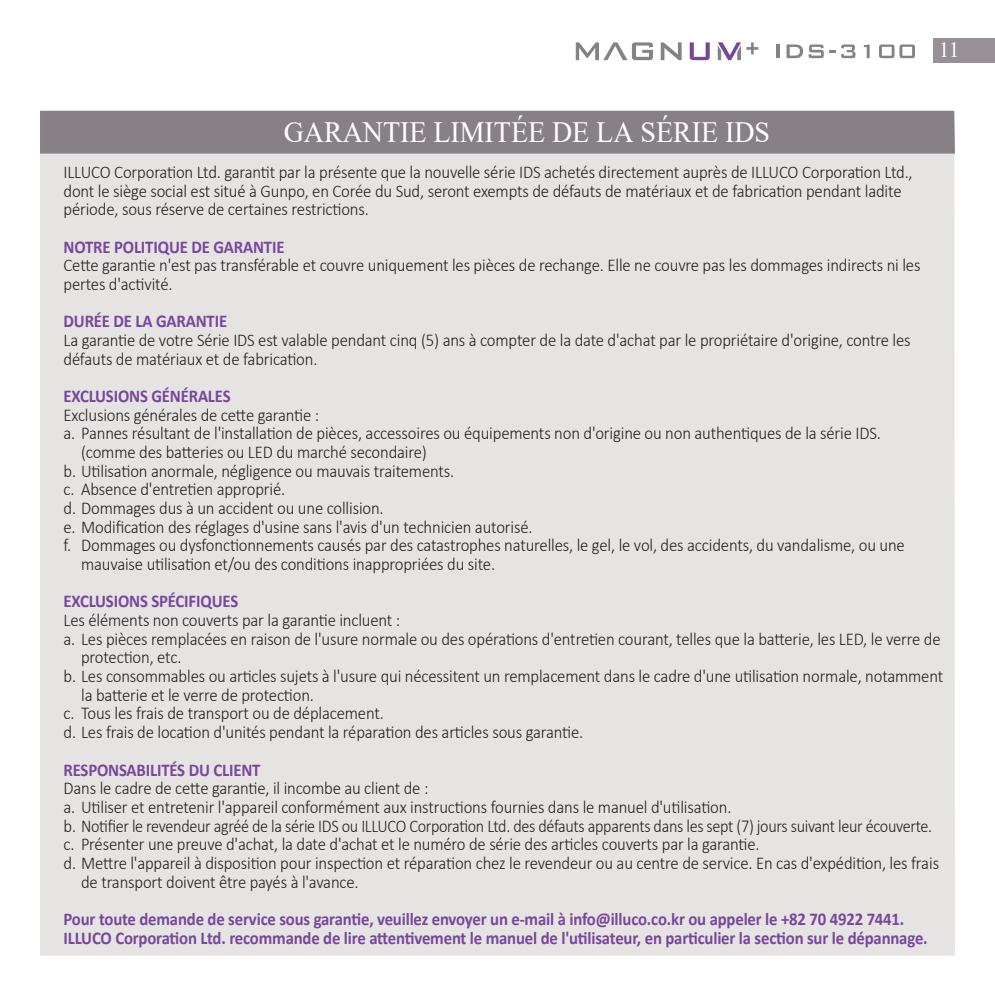
<style>
.page{position:relative;width:995px;height:995px;background:#fff}
.page>*{position:absolute;margin:0;border:0;box-sizing:border-box;transform-origin:0 0}
.t1{font:29.47px "Times New Roman";color:#fff;scale:.95 1}
.t2{font:21.6px "Times New Roman";color:#fff}
.t3{font:300 18px/18.7px "Calibri";letter-spacing:-.01em;color:#231f20;scale:.93 1}
.t4{font:700 18px/18.7px "Calibri";letter-spacing:-.01em;color:#77479c;scale:.93 1}
</style>
<div class="page">
<div style="left:40px;top:111px;width:915px;height:43px;background:#878187"></div>
<div style="left:40px;top:154px;width:915px;height:802px;background:#e6e4e3"></div>
<div style="left:933px;top:38px;width:62px;height:24px;background:#979197"></div>
<hr style="left:776px;top:45px;width:4px;height:13px;background:#878187">
<svg style="left:787px;top:45px;width:68px;height:13px"></svg>
<svg style="left:864px;top:44px;width:6px;height:14px"></svg>
<svg style="left:879px;top:45px;width:36px;height:13px"></svg>
<svg style="left:576px;top:42px;width:77px;height:18px"></svg>
<svg style="left:661px;top:42px;width:21px;height:18px"></svg>
<svg style="left:690px;top:42px;width:20px;height:18px"></svg>
<svg style="left:718px;top:42px;width:40px;height:18px"></svg>
<h1 class="t1" style="left:284px;top:112px;width:513px">GARANTIE LIMITÉE DE LA SÉRIE IDS</h1>
<p class="t2" style="left:939px;top:35px;width:22px">11</p>
<p class="t3" style="left:64px;top:163px;width:915px">ILLUCO Corporation Ltd. garantit par la présente que la nouvelle série IDS achetés directement auprès de ILLUCO Corporation Ltd., dont le siège social est situé à Gunpo, en Corée du Sud, seront exempts de défauts de matériaux et de fabrication pendant ladite période, sous réserve de certaines restrictions.</p>
<p class="t4" style="left:64px;top:237px;width:239px">NOTRE POLITIQUE DE GARANTIE</p>
<p class="t3" style="left:64px;top:256px;width:923px">Cette garantie n'est pas transférable et couvre uniquement les pièces de rechange. Elle ne couvre pas les dommages indirects ni les pertes d'activité.</p>
<p class="t4" style="left:64px;top:312px;width:177px">DURÉE DE LA GARANTIE</p>
<p class="t3" style="left:64px;top:331px;width:912px">La garantie de votre Série IDS est valable pendant cinq (5) ans à compter de la date d'achat par le propriétaire d'origine, contre les défauts de matériaux et de fabrication.</p>
<p class="t4" style="left:64px;top:387px;width:181px">EXCLUSIONS GÉNÉRALES</p>
<p class="t3" style="left:64px;top:405px;width:276px">Exclusions générales de cette garantie :</p>
<p class="t3" style="left:64px;top:424px;width:880px">a. Pannes résultant de l'installation de pièces, accessoires ou équipements non d'origine ou non authentiques de la série IDS.</p>
<p class="t3" style="left:81px;top:443px;width:373px">(comme des batteries ou LED du marché secondaire)</p>
<p class="t3" style="left:64px;top:461px;width:422px">b. Utilisation anormale, négligence ou mauvais traitements.</p>
<p class="t3" style="left:64px;top:480px;width:240px">c. Absence d'entretien approprié.</p>
<p class="t3" style="left:64px;top:499px;width:346px">d. Dommages dus à un accident ou une collision.</p>
<p class="t3" style="left:64px;top:517px;width:506px">e. Modification des réglages d'usine sans l'avis d'un technicien autorisé.</p>
<p class="t3" style="left:64px;top:536px;width:906px">f. Dommages ou dysfonctionnements causés par des catastrophes naturelles, le gel, le vol, des accidents, du vandalisme, ou une</p>
<p class="t3" style="left:81px;top:555px;width:447px">mauvaise utilisation et/ou des conditions inappropriées du site.</p>
<p class="t4" style="left:64px;top:592px;width:189px">EXCLUSIONS SPÉCIFIQUES</p>
<p class="t3" style="left:64px;top:611px;width:364px">Les éléments non couverts par la garantie incluent :</p>
<p class="t3" style="left:64px;top:629px;width:945px">a. Les pièces remplacées en raison de l'usure normale ou des opérations d'entretien courant, telles que la batterie, les LED, le verre de</p>
<p class="t3" style="left:81px;top:648px;width:109px">protection, etc.</p>
<p class="t3" style="left:64px;top:667px;width:947px">b. Les consommables ou articles sujets à l'usure qui nécessitent un remplacement dans le cadre d'une utilisation normale, notamment</p>
<p class="t3" style="left:81px;top:685px;width:252px">la batterie et le verre de protection.</p>
<p class="t3" style="left:64px;top:704px;width:346px">c. Tous les frais de transport ou de déplacement.</p>
<p class="t3" style="left:64px;top:723px;width:560px">d. Les frais de location d'unités pendant la réparation des articles sous garantie.</p>
<p class="t4" style="left:64px;top:760px;width:213px">RESPONSABILITÉS DU CLIENT</p>
<p class="t3" style="left:64px;top:779px;width:394px">Dans le cadre de cette garantie, il incombe au client de :</p>
<p class="t3" style="left:64px;top:797px;width:720px">a. Utiliser et entretenir l'appareil conformément aux instructions fournies dans le manuel d'utilisation.</p>
<p class="t3" style="left:64px;top:816px;width:936px">b. Notifier le revendeur agréé de la série IDS ou ILLUCO Corporation Ltd. des défauts apparents dans les sept (7) jours suivant leur écouverte.</p>
<p class="t3" style="left:64px;top:835px;width:750px">c. Présenter une preuve d'achat, la date d'achat et le numéro de série des articles couverts par la garantie.</p>
<p class="t3" style="left:64px;top:853px;width:943px">d. Mettre l'appareil à disposition pour inspection et réparation chez le revendeur ou au centre de service. En cas d'expédition, les frais</p>
<p class="t3" style="left:81px;top:872px;width:300px">de transport doivent être payés à l'avance.</p>
<p class="t4" style="left:64px;top:909px;width:931px">Pour toute demande de service sous garantie, veuillez envoyer un e-mail à info@illuco.co.kr ou appeler le +82 70 4922 7441.<br>ILLUCO Corporation Ltd. recommande de lire attentivement le manuel de l'utilisateur, en particulier la section sur le dépannage.</p>
</div>
